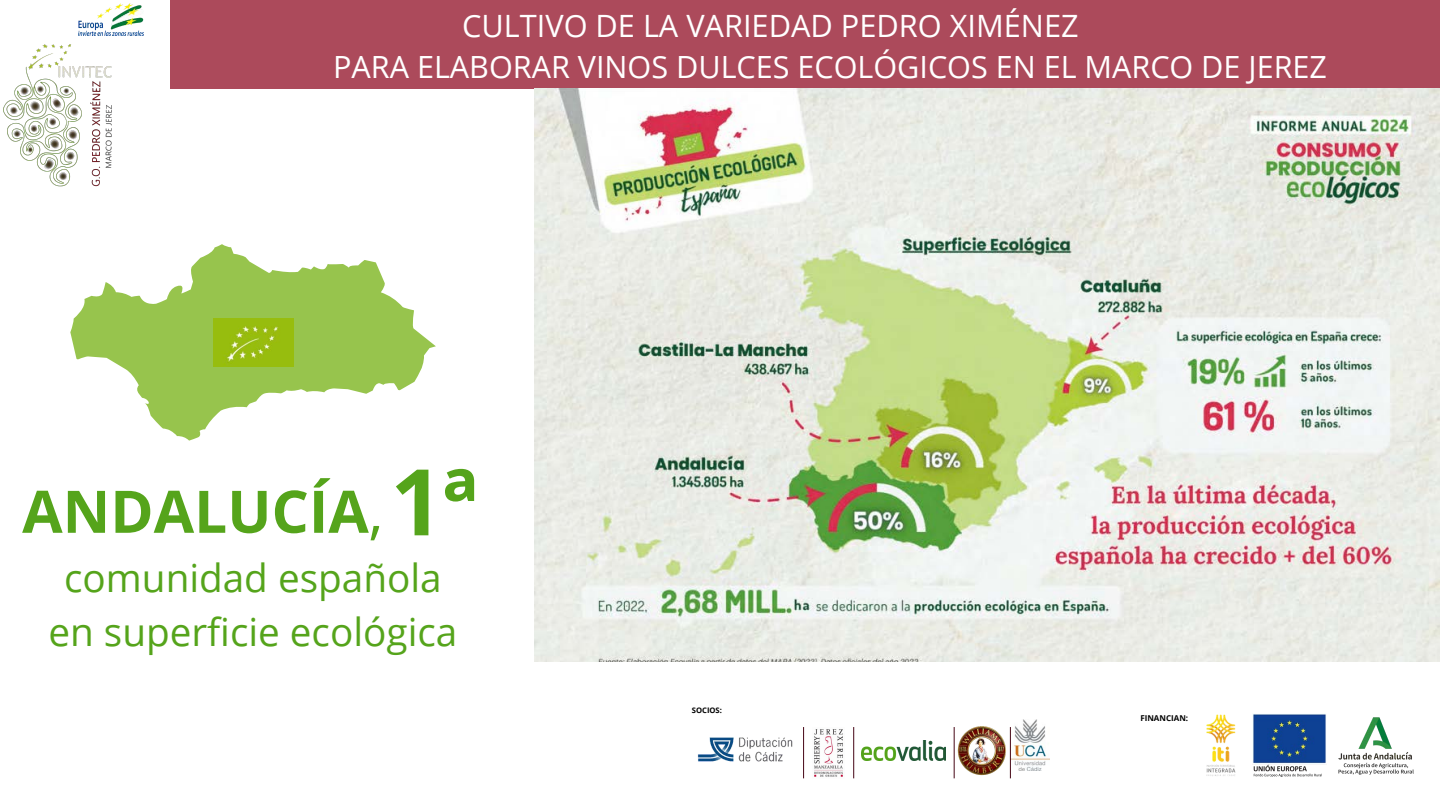
<style>
.page{position:relative;width:1440px;height:810px;background:#fff}
.page>*{position:absolute;margin:0;border:0;box-sizing:border-box;transform-origin:0 0}
.t1{font:700 92px "Open Sans";color:#55a41b}
.t2{font:700 58.7px "Open Sans";color:#55a41b}
.t3{font:38.7px/54px "Open Sans";color:#55a41b;text-align:center}
.t4{font:30.7px "Open Sans";color:#fff}
.t5{font:30.6px "Open Sans";color:#fff}
.t6{font:700 8.1px "Open Sans";color:#000}
.t7{font:700 7.7px "Open Sans";color:#000}
.s1{font-weight:400}
</style>
<div class="page">
<img style="left:697px;top:737px;width:96px;height:25px">
<img style="left:957px;top:726px;width:53px;height:52px">
<img style="left:1011px;top:719px;width:38px;height:52px">
<img style="left:861px;top:740px;width:85px;height:21px">
<hr style="left:853px;top:727px;width:1px;height:51px;background:#4a0c1b">
<hr style="left:803px;top:727px;width:1px;height:51px;background:#4a0c1b">
<hr style="left:954px;top:727px;width:1px;height:51px;background:#4a0c1b">
<hr style="left:1010px;top:727px;width:1px;height:51px;background:#4a0c1b">
<img style="left:814px;top:729px;width:29px;height:48px">
<img style="left:1252px;top:714px;width:75px;height:63px">
<img style="left:1206px;top:714px;width:30px;height:62px">
<img style="left:79px;top:4px;width:64px;height:31px">
<img style="left:3px;top:35px;width:113px;height:152px">
<img style="left:1338px;top:717px;width:76px;height:58px">
<div style="left:170px;top:0;width:1270px;height:89px;background:#ac4a5b"></div>
<img style="left:535px;top:89px;width:905px;height:573px">
<svg style="left:70px;top:244px;width:366px;height:197px;fill:#97c44d"></svg>
<img style="left:213px;top:318px;width:80px;height:49px">
<h1 class="t4" style="left:462px;top:4px;width:618px">CULTIVO DE LA VARIEDAD PEDRO XIMÉNEZ</h1>
<h3 class="t5" style="left:333px;top:45px;width:995px">PARA ELABORAR VINOS DULCES ECOLÓGICOS EN EL MARCO DE JEREZ</h3>
<p class="t2" style="left:22px;top:470px;width:362px">ANDALUCÍA<span class="s1">,</span></p>
<p class="t1" style="left:390px;top:437px;width:89px">1ª</p>
<p class="t3" style="left:48px;top:550px;width:410px">comunidad española en superficie ecológica</p>
<h4 class="t7" style="left:692px;top:704px;width:32px">SOCIOS:</h4>
<h2 class="t6" style="left:1140px;top:713px;width:49px">FINANCIAN:</h2>
</div>
